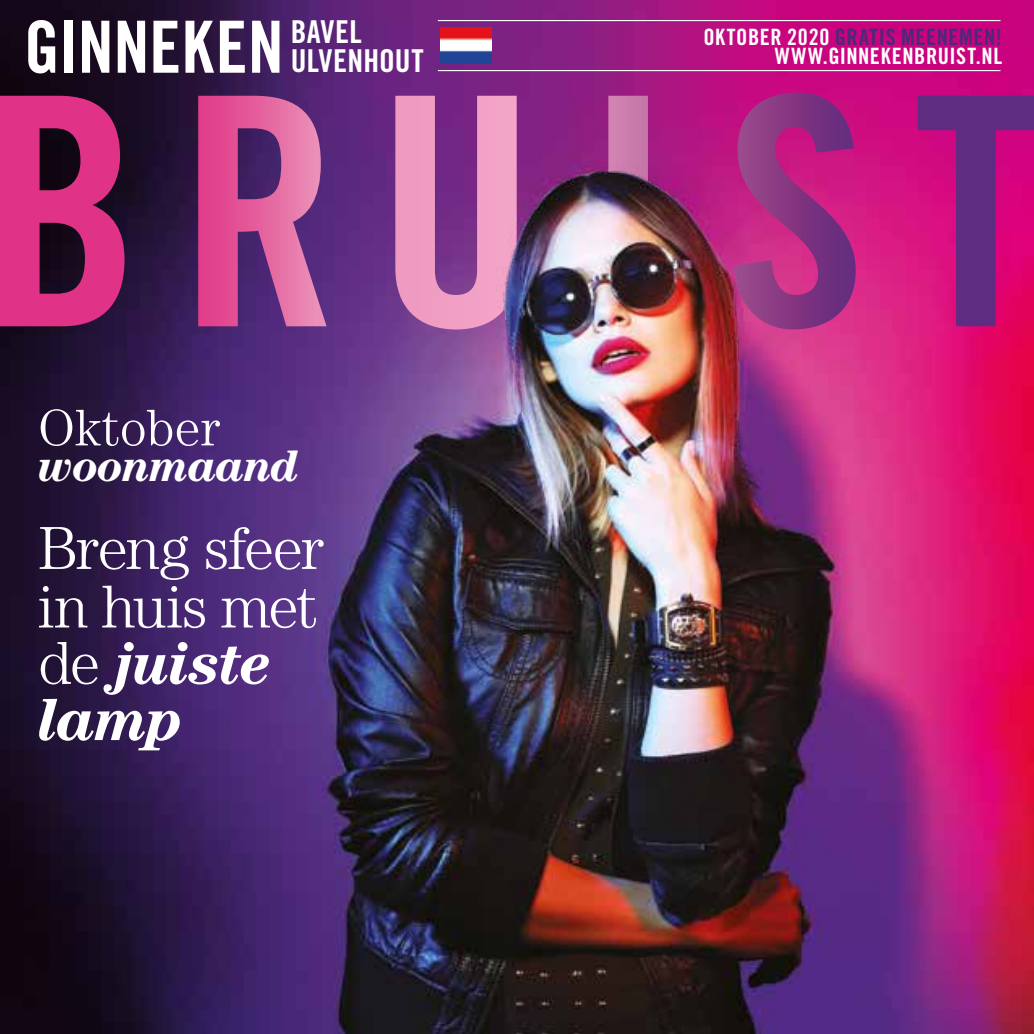
<style>
.page{position:relative;width:1034px;height:1034px;background:#fff}
.page>*{position:absolute;margin:0;border:0;box-sizing:border-box;transform-origin:0 0}
.t1{font:72px "Trade Gothic LT Std Bd Cn 20";letter-spacing:-.005em;color:#fff}
.t2{font:300 60.75px/56.9px "Century Std";letter-spacing:-.03em;color:#fff}
.t3{font:300 51.75px "Century Std";color:#fff}
.t4{font:italic 700 45px "Century Std";letter-spacing:-.03em;color:#fff}
.t5{font:31.5px/29px "Trade Gothic LT Std Bd Cn 20";letter-spacing:.005em;color:#fff}
.t6{font:22.5px/19.1px "Trade Gothic LT Std Bd Cn 20";letter-spacing:.025em;color:#fff;text-align:right}
.s1{color:#4d297a}
.s2{font-weight:700;font-style:italic}
</style>
<div class="page">
<img style="left:0;top:0;width:1033px;height:1033px">
<svg style="left:0;top:92px;width:1033px;height:237px;background:#962b78"></svg>
<img style="left:382px;top:140px;width:491px;height:893px">
<hr style="left:438px;top:20px;width:562px;height:1px;background:#fff">
<hr style="left:438px;top:70px;width:562px;height:1px;background:#fff">
<img style="left:440px;top:28px;width:51px;height:36px">
<h1 class="t1" style="left:24px;top:3px;width:261px">GINNEKEN</h1>
<p class="t6" style="left:703px;top:27px;width:300px">OKTOBER 2020 <span class="s1">GRATIS MEENEMEN!<br></span>WWW.GINNEKENBRUIST.NL</p>
<h3 class="t5" style="left:291px;top:17px;width:134px">BAVEL<br>ULVENHOUT</h3>
<h3 class="t3" style="left:38px;top:398px;width:184px">Oktober</h3>
<h3 class="t4" style="left:38px;top:440px;width:262px">woonmaand</h3>
<h2 class="t2" style="left:38px;top:518px;width:287px">Breng sfeer in huis met de <span class="s2">juiste lamp</span></h2>
</div>
